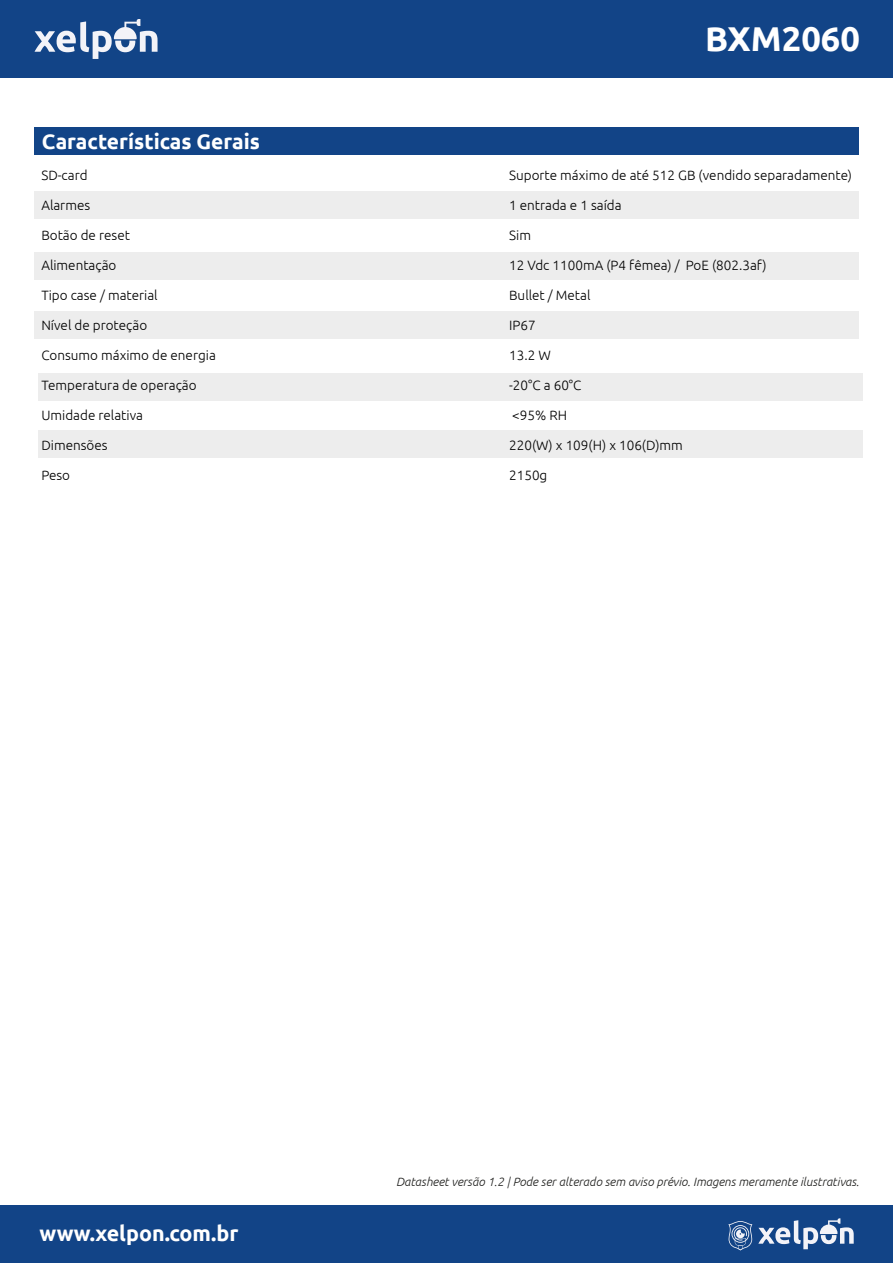
<style>
.page{position:relative;width:893px;height:1263px;background:#fff}
.page>*{position:absolute;margin:0;border:0;box-sizing:border-box;transform-origin:0 0}
.t1{font:700 34.5px "Ubuntu";color:#fff}
.t2{font:700 21.45px "Ubuntu";color:#fff}
.t3{font:700 21px "Ubuntu";color:#fff}
.t4{font:300 13.5px "Ubuntu";color:#000}
.t5{font:italic 300 12px "Ubuntu";color:#1d1d1b}
</style>
<div class="page">
<div style="left:0;top:0;width:893px;height:78px;background:#124487"></div>
<svg style="left:35px;top:19px;width:123px;height:40px"></svg>
<div style="left:0;top:1206px;width:893px;height:57px;background:#124487"></div>
<svg style="left:758px;top:1218px;width:96px;height:31px"></svg>
<svg style="left:728px;top:1221px;width:24px;height:29px"></svg>
<div style="left:34px;top:191px;width:825px;height:28px;background:#ededed"></div>
<div style="left:34px;top:252px;width:825px;height:28px;background:#ededed"></div>
<div style="left:34px;top:311px;width:825px;height:28px;background:#ededed"></div>
<div style="left:38px;top:373px;width:824px;height:27px;background:#ededed"></div>
<div style="left:38px;top:431px;width:824px;height:27px;background:#ededed"></div>
<div style="left:34px;top:127px;width:825px;height:28px;background:#124487"></div>
<h3 class="t3" style="left:42px;top:129px;width:220px">Características Gerais</h3>
<p class="t4" style="left:41px;top:167px;width:48px">SD-card</p>
<p class="t4" style="left:41px;top:197px;width:50px">Alarmes</p>
<p class="t4" style="left:41px;top:227px;width:90px">Botão de reset</p>
<p class="t4" style="left:41px;top:257px;width:77px">Alimentação</p>
<p class="t4" style="left:41px;top:287px;width:118px">Tipo case / material</p>
<p class="t4" style="left:41px;top:317px;width:107px">Nível de proteção</p>
<p class="t4" style="left:41px;top:347px;width:176px">Consumo máximo de energia</p>
<p class="t4" style="left:41px;top:377px;width:157px">Temperatura de operação</p>
<p class="t4" style="left:41px;top:407px;width:103px">Umidade relativa</p>
<p class="t4" style="left:41px;top:437px;width:68px">Dimensões</p>
<p class="t4" style="left:41px;top:467px;width:30px">Peso</p>
<h1 class="t1" style="left:705px;top:18px;width:156px">BXM2060</h1>
<p class="t4" style="left:509px;top:167px;width:344px">Suporte máximo de até 512 GB (vendido separadamente)</p>
<p class="t4" style="left:509px;top:197px;width:114px">1 entrada e 1 saída</p>
<p class="t4" style="left:509px;top:227px;width:23px">Sim</p>
<p class="t4" style="left:509px;top:257px;width:259px">12 Vdc 1100mA (P4 fêmea) / PoE (802.3af)</p>
<p class="t4" style="left:509px;top:287px;width:83px">Bullet / Metal</p>
<p class="t4" style="left:509px;top:317px;width:28px">IP67</p>
<p class="t4" style="left:509px;top:347px;width:43px">13.2 W</p>
<p class="t4" style="left:509px;top:377px;width:74px">-20°C a 60°C</p>
<p class="t4" style="left:512px;top:407px;width:56px">&lt;95% RH</p>
<p class="t4" style="left:509px;top:437px;width:175px">220(W) x 109(H) x 106(D)mm</p>
<p class="t4" style="left:509px;top:467px;width:40px">2150g</p>
<h2 class="t2" style="left:39px;top:1220px;width:201px">www.xelpon.com.br</h2>
<p class="t5" style="left:396px;top:1175px;width:465px">Datasheet versão 1.2 | Pode ser alterado sem aviso prévio. Imagens meramente ilustrativas.</p>
</div>
